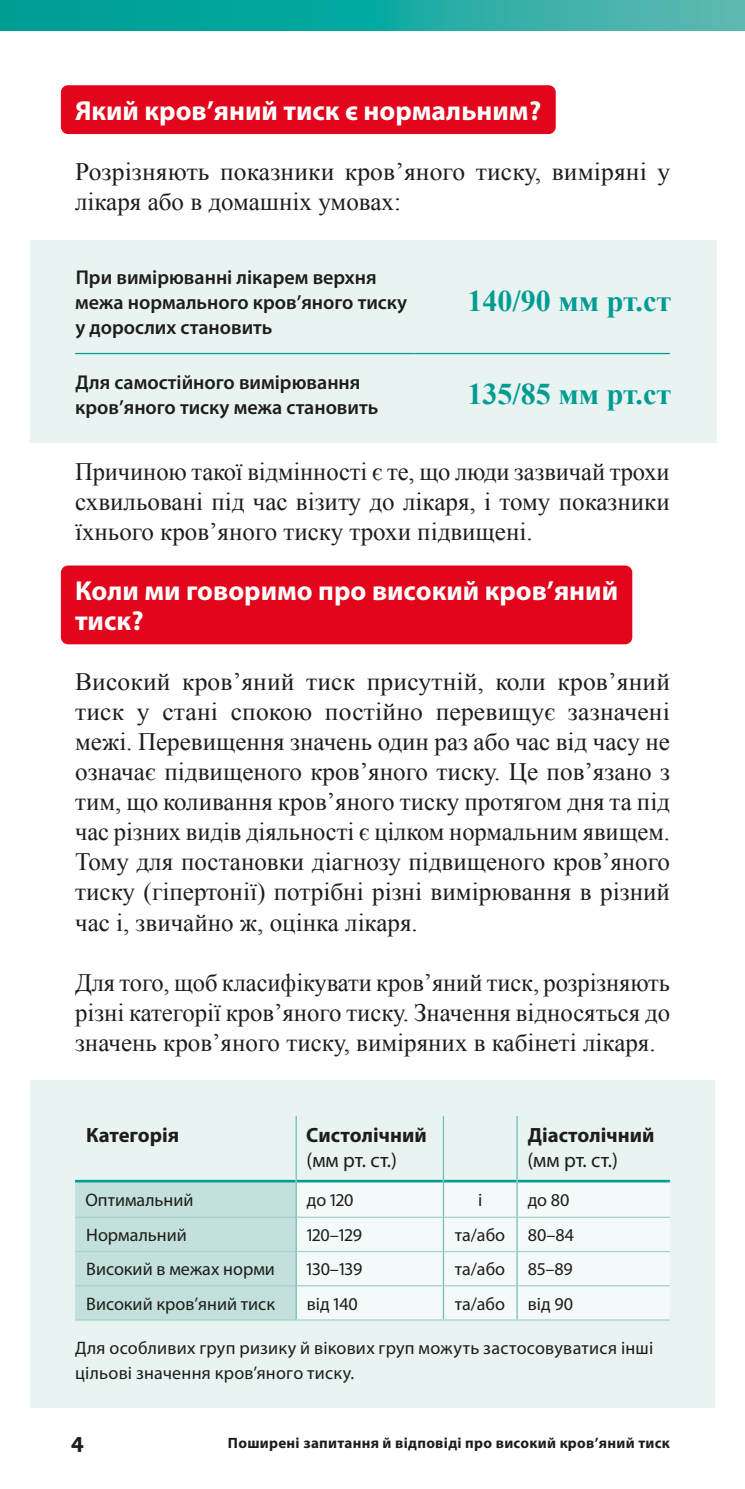
<style>
.page{position:relative;width:745px;height:1489px;background:#fff}
.page>*{position:absolute;margin:0;border:0;box-sizing:border-box;transform-origin:0 0}
.t1{font:700 30px "Times New Roman";color:#009c92}
.t2{font:700 27.5px/30px "Myriad Pro";color:#fff}
.t3{font:25px/30px "Times New Roman";color:#1d1d1b;text-align:justify}
.t4{font:700 22.5px "Freight Sans Pro";color:#1d1d1b}
.t5{font:700 20.75px "Myriad Pro";color:#1d1d1b}
.t6{font:20.75px "Myriad Pro";color:#1d1d1b}
.t7{font:600 20px/25px "Myriad Pro";color:#1d1d1b}
.t8{font:18px/24.8px "Myriad Pro";letter-spacing:.005em;color:#1d1d1b}
.t9{font:700 15px "Myriad Pro";letter-spacing:.02em;color:#1d1d1b}
</style>
<div class="page">
<svg style="left:0;top:0;width:744px;height:30px;background:#1daaa2"></svg>
<div style="left:61px;top:85px;width:494px;height:49px;background:#e3051b;border-radius:7px"></div>
<div style="left:61px;top:565px;width:571px;height:79px;background:#e3051b;border-radius:7px"></div>
<div style="left:30px;top:240px;width:686px;height:203px;background:#e8f3f2"></div>
<svg style="left:75px;top:352px;width:594px;height:3px"></svg>
<hr style="left:75px;top:353px;width:339px;height:1px;background:#009c92">
<hr style="left:414px;top:353px;width:255px;height:1px;background:#009c92">
<div style="left:30px;top:1080px;width:684px;height:328px;background:#e8f3f2"></div>
<div style="left:75px;top:1182px;width:220px;height:137px;background:#c3e0dc"></div>
<div style="left:297px;top:1182px;width:372px;height:137px;background:#f4f9f9"></div>
<hr style="left:75px;top:1179px;width:220px;height:3px;background:#009c92">
<hr style="left:297px;top:1179px;width:145px;height:3px;background:#009c92">
<hr style="left:444px;top:1179px;width:72px;height:3px;background:#009c92">
<hr style="left:517px;top:1179px;width:152px;height:3px;background:#009c92">
<hr style="left:75px;top:1216px;width:220px;height:1px;background:#a6d3cd">
<hr style="left:297px;top:1216px;width:145px;height:1px;background:#a6d3cd">
<hr style="left:444px;top:1216px;width:72px;height:1px;background:#a6d3cd">
<hr style="left:517px;top:1216px;width:152px;height:1px;background:#a6d3cd">
<hr style="left:75px;top:1250px;width:220px;height:2px;background:#a6d3cd">
<hr style="left:297px;top:1250px;width:145px;height:2px;background:#a6d3cd">
<hr style="left:444px;top:1250px;width:72px;height:2px;background:#a6d3cd">
<hr style="left:517px;top:1250px;width:152px;height:2px;background:#a6d3cd">
<hr style="left:75px;top:1284px;width:220px;height:2px;background:#a6d3cd">
<hr style="left:297px;top:1284px;width:145px;height:2px;background:#a6d3cd">
<hr style="left:444px;top:1284px;width:72px;height:2px;background:#a6d3cd">
<hr style="left:517px;top:1284px;width:152px;height:2px;background:#a6d3cd">
<hr style="left:75px;top:1319px;width:221px;height:1px;background:#a6d3cd">
<hr style="left:296px;top:1319px;width:147px;height:1px;background:#a6d3cd">
<hr style="left:443px;top:1319px;width:73px;height:1px;background:#a6d3cd">
<hr style="left:516px;top:1319px;width:153px;height:1px;background:#a6d3cd">
<hr style="left:295px;top:1181px;width:2px;height:36px;background:#74bfb7">
<hr style="left:442px;top:1181px;width:2px;height:36px;background:#74bfb7">
<hr style="left:516px;top:1181px;width:1px;height:36px;background:#74bfb7">
<hr style="left:295px;top:1217px;width:2px;height:34px;background:#74bfb7">
<hr style="left:442px;top:1217px;width:2px;height:34px;background:#74bfb7">
<hr style="left:516px;top:1217px;width:1px;height:34px;background:#74bfb7">
<hr style="left:295px;top:1251px;width:2px;height:34px;background:#74bfb7">
<hr style="left:442px;top:1251px;width:2px;height:34px;background:#74bfb7">
<hr style="left:516px;top:1251px;width:1px;height:34px;background:#74bfb7">
<hr style="left:295px;top:1285px;width:2px;height:34px;background:#74bfb7">
<hr style="left:442px;top:1285px;width:2px;height:34px;background:#74bfb7">
<hr style="left:516px;top:1285px;width:1px;height:34px;background:#74bfb7">
<hr style="left:295px;top:1115px;width:2px;height:66px;background:#74bfb7">
<hr style="left:442px;top:1115px;width:2px;height:66px;background:#74bfb7">
<hr style="left:516px;top:1115px;width:1px;height:66px;background:#74bfb7">
<p class="t2" style="left:75px;top:95px;width:467px">Який кров’яний тиск є нормальним?</p>
<p class="t3" style="left:75px;top:156px;width:596px">Розрізняють показники кров’яного тиску, виміряні у лікаря або в домашніх умовах:</p>
<p class="t7" style="left:75px;top:264px;width:333px">При вимірюванні лікарем верхня межа нормального кров’яного тиску у дорослих становить</p>
<p class="t1" style="left:467px;top:280px;width:205px">140/90 мм рт.ст</p>
<p class="t7" style="left:75px;top:369px;width:304px">Для самостійного вимірювання кров’яного тиску межа становить</p>
<p class="t1" style="left:467px;top:373px;width:205px">135/85 мм рт.ст</p>
<p class="t3" style="left:75px;top:456px;width:596px">Причиною такої відмінності є те, що люди зазвичай трохи схвильовані під час візиту до лікаря, і тому показники їхнього кров’яного тиску трохи підвищені.</p>
<p class="t2" style="left:75px;top:575px;width:544px">Коли ми говоримо про високий кров’яний тиск?</p>
<p class="t3" style="left:75px;top:666px;width:596px">Високий кров’яний тиск присутній, коли кров’яний тиск у стані спокою постійно перевищує зазначені межі. Перевищення значень один раз або час від часу не означає підвищеного кров’яного тиску. Це пов’язано з тим, що коливання кров’яного тиску протягом дня та під час різних видів діяльності є цілком нормальним явищем.<br>Тому для постановки діагнозу підвищеного кров’яного тиску (гіпертонії) потрібні різні вимірювання в різний час і, звичайно ж, оцінка лікаря.</p>
<p class="t3" style="left:75px;top:966px;width:596px">Для того, щоб класифікувати кров’яний тиск, розрізняють різні категорії кров’яного тиску. Значення відносяться до значень кров’яного тиску, виміряних в кабінеті лікаря.</p>
<p class="t5" style="left:86px;top:1121px;width:95px">Категорія</p>
<p class="t5" style="left:306px;top:1121px;width:122px">Систолічний</p>
<p class="t6" style="left:306px;top:1146px;width:92px">(мм рт. ст.)</p>
<p class="t5" style="left:527px;top:1121px;width:128px">Діастолічний</p>
<p class="t6" style="left:527px;top:1146px;width:92px">(мм рт. ст.)</p>
<p class="t8" style="left:85px;top:1187px;width:109px">Оптимальний</p>
<p class="t8" style="left:306px;top:1187px;width:48px">до 120</p>
<p class="t8" style="left:478px;top:1187px;width:6px">і</p>
<p class="t8" style="left:527px;top:1187px;width:43px">до 80</p>
<p class="t8" style="left:86px;top:1222px;width:102px">Нормальний</p>
<p class="t8" style="left:306px;top:1222px;width:57px">120–129</p>
<p class="t8" style="left:454px;top:1222px;width:120px">та/або 80–84</p>
<p class="t8" style="left:86px;top:1256px;width:190px">Високий в межах норми</p>
<p class="t8" style="left:306px;top:1256px;width:57px">130–139</p>
<p class="t8" style="left:454px;top:1256px;width:119px">та/або 85–89</p>
<p class="t8" style="left:86px;top:1290px;width:190px">Високий кров’яний тиск</p>
<p class="t8" style="left:307px;top:1290px;width:52px">від 140</p>
<p class="t8" style="left:454px;top:1290px;width:120px">та/або від 90</p>
<p class="t8" style="left:75px;top:1334px;width:579px">Для особливих груп ризику й вікових груп можуть застосовуватися інші цільові значення кров’яного тиску.</p>
<p class="t4" style="left:71px;top:1424px;width:14px">4</p>
<p class="t9" style="left:228px;top:1433px;width:443px">Поширені запитання й відповіді про високий кров’яний тиск</p>
</div>
